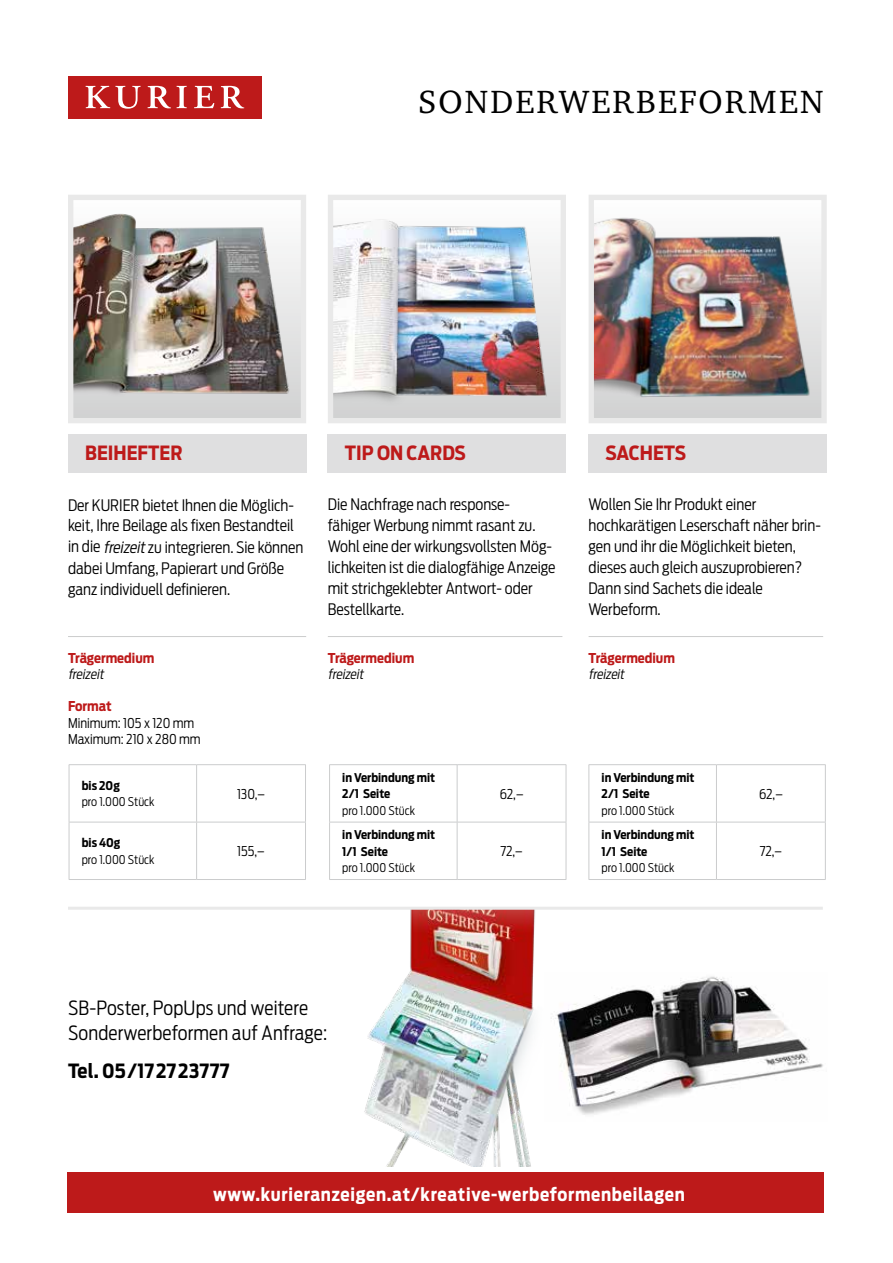
<style>
.page{position:relative;width:893px;height:1263px;background:#fff}
.page>*{position:absolute;margin:0;border:0;box-sizing:border-box;transform-origin:0 0}
.t1{font:33px "Charter ITC Pro";letter-spacing:.065em;color:#000}
.t2{font:300 19.5px/25.5px "Antenna Cond";letter-spacing:.01em;color:#000}
.t3{font:700 19.5px "Antenna Cond";color:#bd1a1a}
.t4{font:700 19.5px "Antenna Cond";letter-spacing:.01em;color:#000}
.t5{font:700 18px "Antenna Cond";letter-spacing:.04em;color:#fff}
.t6{font:300 15.75px/21px "Antenna Cond";color:#000}
.t7{font:300 13.5px/16.2px "Antenna Cond";color:#000}
.t8{font:700 13.5px "Antenna Cond";color:#bd1a1a}
.t9{font:italic 300 13.5px "Antenna Cond";color:#000}
.t10{font:700 12px/16.5px "Antenna Cond";color:#000}
.t11{font:300 12px "Antenna Cond";color:#000}
.s1{font-style:italic}
</style>
<div class="page">
<img style="left:364px;top:910px;width:171px;height:256px">
<div style="left:68px;top:435px;width:238px;height:38px;background:#dfdfe0"></div>
<div style="left:328px;top:435px;width:238px;height:38px;background:#dfdfe0"></div>
<div style="left:589px;top:435px;width:238px;height:38px;background:#dfdfe0"></div>
<hr style="left:68px;top:636px;width:238px;height:1px;background:#cbcccd">
<hr style="left:328px;top:636px;width:234px;height:1px;background:#cbcccd">
<hr style="left:589px;top:636px;width:234px;height:1px;background:#cbcccd">
<img style="left:551px;top:976px;width:272px;height:139px">
<div style="left:67px;top:1172px;width:757px;height:40px;background:#bd1a1a"></div>
<hr style="left:68px;top:907px;width:755px;height:3px;background:#e9e9e9">
<div style="left:71px;top:197px;width:232px;height:224px;background:linear-gradient(to bottom,#fff,#d1d1d2)"></div>
<img style="left:74px;top:212px;width:225px;height:202px">
<div style="left:68px;top:195px;width:238px;height:228px;border:5px solid #e9e9e9"></div>
<img style="left:334px;top:219px;width:226px;height:198px">
<div style="left:328px;top:195px;width:238px;height:228px;border:5px solid #e9e9e9"></div>
<svg style="left:595px;top:415px;width:226px;height:2px"></svg>
<img style="left:595px;top:217px;width:226px;height:198px">
<div style="left:589px;top:195px;width:238px;height:228px;border:5px solid #e9e9e9"></div>
<hr style="left:589px;top:764px;width:127px;height:1px;background:#cbcccd">
<hr style="left:589px;top:765px;width:1px;height:57px;background:#cbcccd">
<hr style="left:716px;top:764px;width:110px;height:1px;background:#cbcccd">
<hr style="left:716px;top:765px;width:1px;height:57px;background:#cbcccd">
<hr style="left:825px;top:765px;width:1px;height:57px;background:#cbcccd">
<hr style="left:589px;top:822px;width:127px;height:1px;background:#cbcccd">
<hr style="left:589px;top:822px;width:1px;height:57px;background:#cbcccd">
<hr style="left:716px;top:822px;width:110px;height:1px;background:#cbcccd">
<hr style="left:716px;top:822px;width:1px;height:57px;background:#cbcccd">
<hr style="left:825px;top:822px;width:1px;height:57px;background:#cbcccd">
<hr style="left:589px;top:879px;width:127px;height:1px;background:#cbcccd">
<hr style="left:716px;top:879px;width:110px;height:1px;background:#cbcccd">
<hr style="left:329px;top:764px;width:128px;height:1px;background:#cbcccd">
<hr style="left:329px;top:765px;width:1px;height:57px;background:#cbcccd">
<hr style="left:457px;top:764px;width:109px;height:1px;background:#cbcccd">
<hr style="left:457px;top:765px;width:1px;height:57px;background:#cbcccd">
<hr style="left:566px;top:765px;width:1px;height:57px;background:#cbcccd">
<hr style="left:329px;top:822px;width:128px;height:1px;background:#cbcccd">
<hr style="left:329px;top:822px;width:1px;height:57px;background:#cbcccd">
<hr style="left:457px;top:822px;width:109px;height:1px;background:#cbcccd">
<hr style="left:457px;top:822px;width:1px;height:57px;background:#cbcccd">
<hr style="left:566px;top:822px;width:1px;height:57px;background:#cbcccd">
<hr style="left:329px;top:879px;width:128px;height:1px;background:#cbcccd">
<hr style="left:457px;top:879px;width:109px;height:1px;background:#cbcccd">
<hr style="left:69px;top:764px;width:128px;height:1px;background:#cbcccd">
<hr style="left:69px;top:765px;width:1px;height:57px;background:#cbcccd">
<hr style="left:197px;top:764px;width:109px;height:1px;background:#cbcccd">
<hr style="left:196px;top:765px;width:1px;height:57px;background:#cbcccd">
<hr style="left:305px;top:765px;width:1px;height:57px;background:#cbcccd">
<hr style="left:69px;top:822px;width:128px;height:1px;background:#cbcccd">
<hr style="left:69px;top:822px;width:1px;height:57px;background:#cbcccd">
<hr style="left:197px;top:822px;width:109px;height:1px;background:#cbcccd">
<hr style="left:196px;top:822px;width:1px;height:57px;background:#cbcccd">
<hr style="left:305px;top:822px;width:1px;height:57px;background:#cbcccd">
<hr style="left:69px;top:879px;width:128px;height:1px;background:#cbcccd">
<hr style="left:197px;top:879px;width:109px;height:1px;background:#cbcccd">
<div style="left:68px;top:76px;width:194px;height:42px;background:#bd1a1a"></div>
<svg style="left:85px;top:86px;width:56px;height:23px"></svg>
<svg style="left:147px;top:86px;width:40px;height:22px"></svg>
<svg style="left:194px;top:86px;width:20px;height:22px"></svg>
<svg style="left:221px;top:86px;width:23px;height:22px"></svg>
<h1 class="t1" style="left:418px;top:81px;width:407px">SONDERWERBEFORMEN</h1>
<p class="t3" style="left:85px;top:441px;width:99px">BEIHEFTER</p>
<p class="t3" style="left:345px;top:441px;width:122px">TIP ON CARDS</p>
<p class="t3" style="left:606px;top:441px;width:82px">SACHETS</p>
<p class="t6" style="left:68px;top:494px;width:237px">Der KURIER bietet Ihnen die Möglich&shy;keit, Ihre Beilage als fixen Bestandteil in die <span class="s1">freizeit</span>zu integrieren. Sie können dabei Umfang, Papierart und Größe ganz individuell definieren.</p>
<p class="t6" style="left:328px;top:494px;width:229px">Die Nachfrage nach response&shy;fähiger Werbung nimmt rasant zu.<br>Wohl eine der wirkungsvollsten Mög&shy;lichkeiten ist die dialogfähige Anzeige mit strichgeklebter Antwort- oder<br>Bestellkarte.</p>
<p class="t6" style="left:589px;top:494px;width:234px">Wollen Sie Ihr Produkt einer hochkarätigen Leserschaft näher brin&shy;gen und ihr die Möglichkeit bieten, dieses auch gleich auszuprobieren?<br>Dann sind Sachets die ideale<br>Werbeform.</p>
<p class="t8" style="left:68px;top:650px;width:88px">Trägermedium</p>
<p class="t9" style="left:68px;top:666px;width:40px">freizeit</p>
<p class="t8" style="left:68px;top:698px;width:45px">Format</p>
<p class="t7" style="left:68px;top:715px;width:134px">Minimum: 105 x 120 mm<br>Maximum: 210 x 280 mm</p>
<p class="t10" style="left:82px;top:777px;width:40px">bis 20g</p>
<p class="t11" style="left:82px;top:795px;width:74px">pro 1.000 Stück</p>
<p class="t10" style="left:82px;top:835px;width:40px">bis 40g</p>
<p class="t11" style="left:82px;top:852px;width:74px">pro 1.000 Stück</p>
<p class="t7" style="left:237px;top:786px;width:30px">130,–</p>
<p class="t7" style="left:237px;top:843px;width:29px">155,–</p>
<p class="t8" style="left:328px;top:650px;width:88px">Trägermedium</p>
<p class="t9" style="left:328px;top:666px;width:40px">freizeit</p>
<p class="t10" style="left:342px;top:769px;width:94px">in Verbindung mit<br>2/1 Seite</p>
<p class="t11" style="left:342px;top:803px;width:74px">pro 1.000 Stück</p>
<p class="t10" style="left:342px;top:826px;width:94px">in Verbindung mit<br>1/1 Seite</p>
<p class="t11" style="left:342px;top:860px;width:74px">pro 1.000 Stück</p>
<p class="t2" style="left:68px;top:995px;width:261px">SB-Poster, PopUps und weitere<br>Sonderwerbeformen auf Anfrage:</p>
<p class="t4" style="left:68px;top:1059px;width:163px">Tel. 05 / 17 27 23777</p>
<p class="t7" style="left:500px;top:786px;width:25px">62,–</p>
<p class="t7" style="left:500px;top:843px;width:24px">72,–</p>
<p class="t8" style="left:589px;top:650px;width:88px">Trägermedium</p>
<p class="t9" style="left:589px;top:666px;width:40px">freizeit</p>
<p class="t10" style="left:602px;top:769px;width:94px">in Verbindung mit<br>2/1 Seite</p>
<p class="t11" style="left:602px;top:803px;width:74px">pro 1.000 Stück</p>
<p class="t10" style="left:602px;top:826px;width:94px">in Verbindung mit<br>1/1 Seite</p>
<p class="t11" style="left:602px;top:860px;width:74px">pro 1.000 Stück</p>
<p class="t5" style="left:213px;top:1183px;width:473px">www.kurieranzeigen.at/kreative-werbeformenbeilagen</p>
<p class="t7" style="left:759px;top:786px;width:25px">62,–</p>
<p class="t7" style="left:760px;top:843px;width:24px">72,–</p>
</div>
